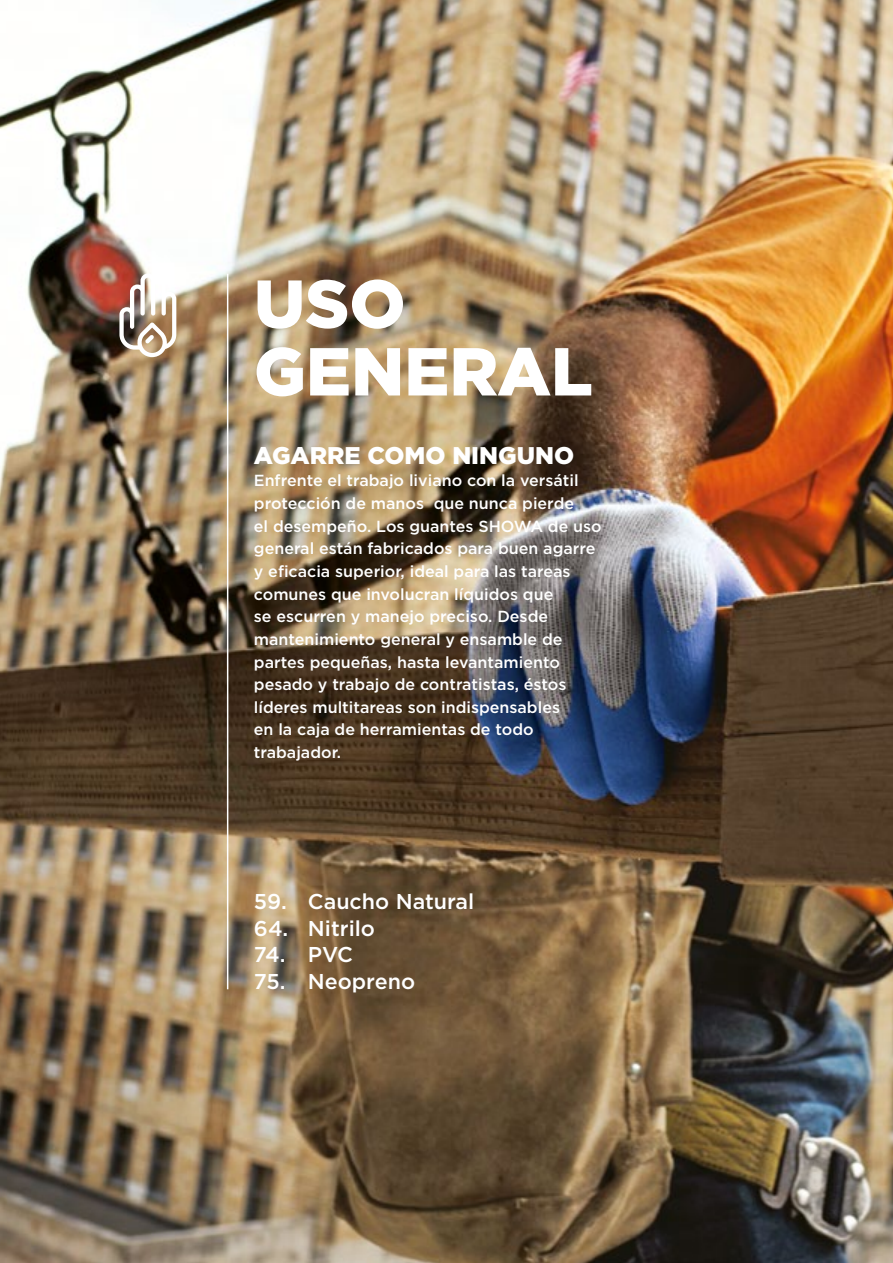
<style>
.page{position:relative;width:893px;height:1263px;background:#fff}
.page>*{position:absolute;margin:0;border:0;box-sizing:border-box;transform-origin:0 0}
.t1{font:900 67.65px/67.7px "Gotham";color:#fff}
.t2{font:900 24.15px "Gotham";color:#fff}
.t3{font:500 21.45px "Gotham";color:#fff}
.t4{font:500 16.05px/22.6px "Gotham";color:#fff}
</style>
<div class="page">
<img style="left:0;top:0;width:893px;height:1263px">
<img style="left:119px;top:273px;width:57px;height:84px">
<hr style="left:227px;top:274px;width:1px;height:715px;background:#fff">
<h1 class="t1" style="left:254px;top:269px;width:340px">USO<br>GENERAL</h1>
<h2 class="t2" style="left:254px;top:438px;width:322px">AGARRE COMO NINGUNO</h2>
<p class="t4" style="left:254px;top:469px;width:349px">Enfrente el trabajo liviano con la versátil protección de manos que nunca pierde<br>el desempeño. Los guantes SHOWA de uso general están fabricados para buen agarre y eficacia superior, ideal para las tareas comunes que involucran líquidos que<br>se escurren y manejo preciso. Desde mantenimiento general y ensamble de partes pequeñas, hasta levantamiento pesado y trabajo de contratistas, éstos líderes multitareas son indispensables<br>en la caja de herramientas de todo trabajador.</p>
<h3 class="t3" style="left:254px;top:887px;width:222px">59. Caucho Natural</h3>
<h3 class="t3" style="left:254px;top:914px;width:123px">64. Nitrilo</h3>
<h3 class="t3" style="left:254px;top:941px;width:101px">74. PVC</h3>
<h3 class="t3" style="left:254px;top:968px;width:163px">75. Neopreno</h3>
</div>
